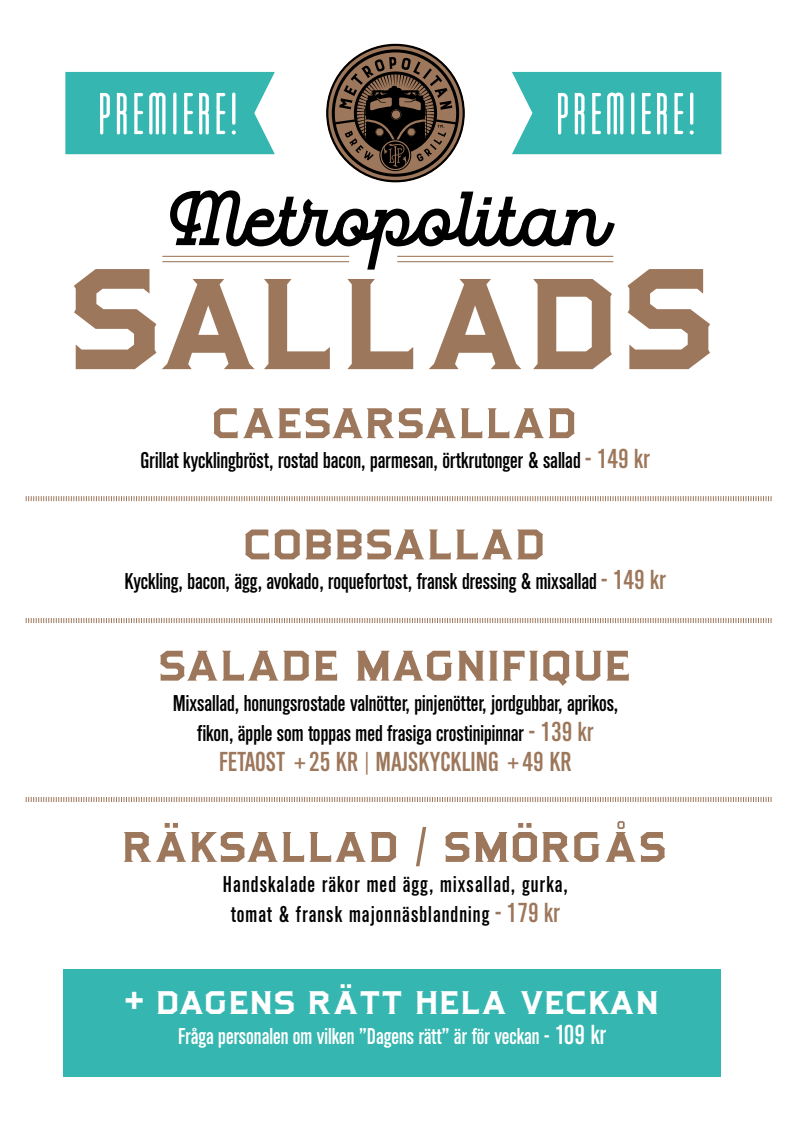
<style>
.page{position:relative;width:794px;height:1134px;background:#fff}
.page>*{position:absolute;margin:0;border:0;box-sizing:border-box;transform-origin:0 0}
.t1{font:176px "LHF Antique Half Block";letter-spacing:.045em;color:#9d775b}
.t2{font:700 83.52px "Hogar Slab Script";color:#000}
.t3{font:59.76px "Modula Round Sans";letter-spacing:.05em;color:#fff}
.t4{font:52.52px "LHF Antique Half Block";letter-spacing:.05em;color:#9d775b}
.t5{font:40.52px "LHF Antique Half Block";letter-spacing:.05em;color:#fff}
.t6{font:26.28px "Alpin Gothic CG No 2";color:#9d775b}
.t7{font:21.88px/30px "Alpin Gothic CG No 2";color:#000;text-align:center}
.t8{font:21.88px/30px "Alpin Gothic CG No 2";letter-spacing:.05em;color:#000;text-align:center}
.t9{font:21.88px "Alpin Gothic CG No 2";color:#fff}
.s1{font-size:30.64px;color:#9d775b}
.s2{font-size:26.28px;color:#9d775b}
.s3{font-size:26.28px}
</style>
<div class="page">
<svg style="left:25px;top:496px;width:747px;height:6px"></svg>
<svg style="left:25px;top:618px;width:747px;height:5px"></svg>
<svg style="left:25px;top:797px;width:747px;height:5px"></svg>
<hr style="left:162px;top:261px;width:187px;height:1px;background:#9d775b">
<hr style="left:162px;top:256px;width:187px;height:1px;background:#9d775b">
<hr style="left:397px;top:261px;width:216px;height:1px;background:#9d775b">
<hr style="left:397px;top:256px;width:216px;height:1px;background:#9d775b">
<svg style="left:326px;top:44px;width:139px;height:138px"></svg>
<div style="left:512px;top:72px;width:209px;height:82px;background:#36b6b0"></div>
<div style="left:65px;top:72px;width:210px;height:82px;background:#36b6b0"></div>
<div style="left:63px;top:969px;width:658px;height:107px;background:#36b6b0"></div>
<h3 class="t3" style="left:98px;top:80px;width:142px">PREMIERE!</h3>
<h3 class="t3" style="left:555px;top:80px;width:142px">PREMIERE!</h3>
<h2 class="t2" style="left:153px;top:165px;width:451px">Metropolitan</h2>
<h1 class="t1" style="left:74px;top:231px;width:645px">SalladS</h1>
<h3 class="t4" style="left:213px;top:397px;width:365px">CAESARSALLAD</h3>
<p class="t7" style="left:141px;top:445px;width:511px">Grillat kycklingbröst, rostad bacon, parmesan, örtkrutonger &amp; sallad <span class="s1">-</span> <span class="s2">149 kr</span></p>
<h3 class="t4" style="left:245px;top:518px;width:302px">COBBSALLAD</h3>
<p class="t7" style="left:125px;top:567px;width:543px">Kyckling, bacon, ägg, avokado, roquefortost, fransk dressing &amp; mixsallad <span class="s1">-</span> <span class="s2">149 kr</span></p>
<h3 class="t4" style="left:160px;top:639px;width:472px">SALADE MAGNIFIQUE</h3>
<p class="t7" style="left:173px;top:688px;width:447px">Mixsallad, honungsrostade valnötter, pinjenötter, jordgubbar, aprikos, fikon, äpple som toppas med frasiga crostinipinnar <span class="s1">-</span> <span class="s2">139 kr</span></p>
<p class="t6" style="left:219px;top:746px;width:354px">FETAOST +25 KR | MAJSKYCKLING +49 KR</p>
<h3 class="t4" style="left:124px;top:821px;width:545px">RÄKSALLAD / SMÖRGÅS</h3>
<p class="t8" style="left:223px;top:869px;width:347px">Handskalade räkor med ägg, mixsallad, gurka, tomat &amp; fransk majonnäsblandning <span class="s1">-</span> <span class="s2">179 kr</span></p>
<h3 class="t5" style="left:126px;top:982px;width:535px">+ DAGENS RÄTT HELA VECKAN</h3>
<p class="t9" style="left:178px;top:1023px;width:430px">Fråga personalen om vilken ”Dagens rätt” är för veckan <span class="s3">- 109 kr</span></p>
</div>
